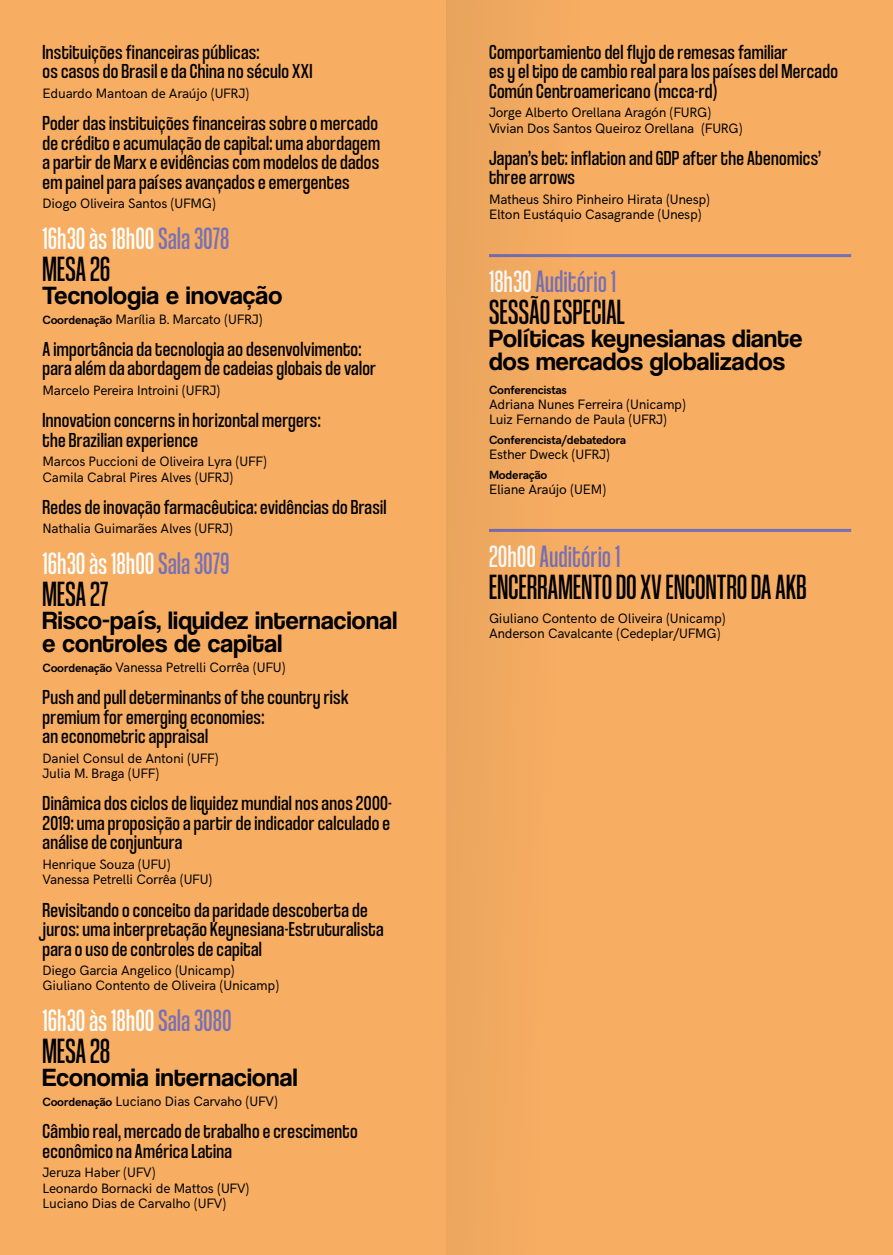
<style>
.page{position:relative;width:893px;height:1255px;background:#fff}
.page>*{position:absolute;margin:0;border:0;box-sizing:border-box;transform-origin:0 0}
.t1{font:36.6px "Coolvetica Compressed Rg";letter-spacing:.01em;color:#000}
.t2{font:32.25px "Coolvetica Compressed Rg";letter-spacing:.02em;color:#fff}
.t3{font:32.25px "Coolvetica Compressed Rg";letter-spacing:.02em;color:#7670b4}
.t4{font:25.95px/23px "Coolvetica Rg";letter-spacing:.01em;color:#000}
.t5{font:21.15px/19.5px "Coolvetica Condensed Rg";letter-spacing:.015em;color:#000}
.t6{font:13.65px/15.3px "HK Grotesk";letter-spacing:-.02em;color:#000}
.t7{font:700 12px "HK Grotesk";letter-spacing:-.02em;color:#000}
.s1{color:#7670b4}
.s2{font-weight:700;font-size:12px}
.s3{color:#fff}
</style>
<div class="page">
<div style="left:446px;top:0;width:447px;height:1254px;background:#f7ae63"></div>
<div style="left:0;top:0;width:446px;height:1254px;background:#f7ae63"></div>
<hr style="left:489px;top:254px;width:362px;height:3px;background:#7670b4">
<hr style="left:489px;top:529px;width:362px;height:3px;background:#7670b4">
<div style="left:446px;top:0;width:232px;height:1254px;background:#f7ae63"></div>
<p class="t5" style="left:43px;top:41px;width:271px">Instituições financeiras públicas:<br>os casos do Brasil e da China no século XXI</p>
<p class="t6" style="left:43px;top:84px;width:208px">Eduardo Mantoan de Araújo (UFRJ)</p>
<p class="t5" style="left:43px;top:113px;width:339px;text-align:justify">Poder das instituições financeiras sobre o mercado de crédito e acumulação de capital: uma abordagem a partir de Marx e evidências com modelos de dados em painel para países avançados e emergentes</p>
<p class="t6" style="left:43px;top:195px;width:175px">Diogo Oliveira Santos (UFMG)</p>
<h2 class="t2" style="left:43px;top:220px;width:188px">16h30 às 18h00 <span class="s1">Sala 3078</span></h2>
<h1 class="t1" style="left:43px;top:248px;width:69px">MESA 26</h1>
<p class="t4" style="left:43px;top:284px;width:241px">Tecnologia e inovação</p>
<p class="t6" style="left:43px;top:310px;width:222px"><span class="s2">Coordenação</span> Marília B. Marcato (UFRJ)</p>
<p class="t5" style="left:43px;top:338px;width:335px">A importância da tecnologia ao desenvolvimento: para além da abordagem de cadeias globais de valor</p>
<p class="t6" style="left:43px;top:381px;width:179px">Marcelo Pereira Introini (UFRJ)</p>
<p class="t5" style="left:43px;top:410px;width:280px">Innovation concerns in horizontal mergers: the Brazilian experience</p>
<p class="t6" style="left:43px;top:453px;width:226px">Marcos Puccioni de Oliveira Lyra (UFF)<br>Camila Cabral Pires Alves (UFRJ)</p>
<p class="t5" style="left:43px;top:496px;width:346px">Redes de inovação farmacêutica: evidências do Brasil</p>
<p class="t6" style="left:43px;top:520px;width:192px">Nathalia Guimarães Alves (UFRJ)</p>
<h2 class="t2" style="left:43px;top:545px;width:188px">16h30 às 18h00 <span class="s1">Sala 3079</span></h2>
<h1 class="t1" style="left:43px;top:573px;width:67px">MESA 27</h1>
<p class="t4" style="left:43px;top:609px;width:356px">Risco-país, liquidez internacional e controles de capital</p>
<p class="t6" style="left:43px;top:658px;width:245px"><span class="s2">Coordenação</span> Vanessa Petrelli Corrêa (UFU)</p>
<p class="t5" style="left:43px;top:686px;width:308px">Push and pull determinants of the country risk premium for emerging economies:<br>an econometric appraisal</p>
<p class="t6" style="left:43px;top:749px;width:178px">Daniel Consul de Antoni (UFF)<br>Julia M. Braga (UFF)</p>
<p class="t5" style="left:43px;top:793px;width:351px;text-align:justify">Dinâmica dos ciclos de liquidez mundial nos anos 2000- 2019: uma proposição a partir de indicador calculado e análise de conjuntura</p>
<p class="t6" style="left:43px;top:855px;width:171px">Henrique Souza (UFU)<br>Vanessa Petrelli Corrêa (UFU)</p>
<p class="t5" style="left:43px;top:899px;width:342px">Revisitando o conceito da paridade descoberta de juros: uma interpretação Keynesiana-Estruturalista para o uso de controles de capital</p>
<p class="t6" style="left:43px;top:961px;width:238px">Diego Garcia Angelico (Unicamp)<br>Giuliano Contento de Oliveira (Unicamp)</p>
<h2 class="t2" style="left:43px;top:1001px;width:190px">16h30 às 18h00 <span class="s1">Sala 3080</span></h2>
<h1 class="t1" style="left:43px;top:1030px;width:69px">MESA 28</h1>
<p class="t4" style="left:43px;top:1065px;width:256px">Economia internacional</p>
<p class="t6" style="left:43px;top:1092px;width:237px"><span class="s2">Coordenação</span> Luciano Dias Carvaho (UFV)</p>
<p class="t5" style="left:43px;top:1120px;width:317px">Câmbio real, mercado de trabalho e crescimento econômico na América Latina</p>
<p class="t6" style="left:43px;top:1163px;width:208px">Jeruza Haber (UFV)<br>Leonardo Bornacki de Mattos (UFV)<br>Luciano Dias de Carvalho (UFV)</p>
<p class="t5" style="left:489px;top:41px;width:350px">Comportamiento del flujo de remesas familiar<br>es y el tipo de cambio real para los países del Mercado<br>Común Centroamericano (mcca-rd)</p>
<p class="t6" style="left:489px;top:104px;width:255px">Jorge Alberto Orellana Aragón (FURG)<br>Vivian Dos Santos Queiroz Orellana (FURG)</p>
<p class="t5" style="left:489px;top:147px;width:333px">Japan’s bet: inflation and GDP after the Abenomics’ three arrows</p>
<p class="t6" style="left:489px;top:190px;width:223px">Matheus Shiro Pinheiro Hirata (Unesp)<br>Elton Eustáquio Casagrande (Unesp)</p>
<h2 class="t3" style="left:489px;top:263px;width:128px"><span class="s3">18h30</span> Auditório 1</h2>
<h1 class="t1" style="left:489px;top:291px;width:138px">SESSÃO ESPECIAL</h1>
<p class="t4" style="left:489px;top:326px;width:315px">Políticas keynesianas diante dos mercados globalizados</p>
<p class="t7" style="left:489px;top:380px;width:79px">Conferencistas</p>
<p class="t6" style="left:489px;top:395px;width:199px">Adriana Nunes Ferreira (Unicamp)<br>Luiz Fernando de Paula (UFRJ)</p>
<p class="t7" style="left:489px;top:431px;width:139px">Conferencista/debatedora</p>
<p class="t6" style="left:489px;top:446px;width:123px">Esther Dweck (UFRJ)</p>
<p class="t7" style="left:489px;top:465px;width:60px">Moderação</p>
<p class="t6" style="left:489px;top:480px;width:119px">Eliane Araújo (UEM)</p>
<h2 class="t3" style="left:489px;top:537px;width:133px"><span class="s3">20h00</span> Auditório 1</h2>
<h1 class="t1" style="left:489px;top:565px;width:319px">ENCERRAMENTO DO XV ENCONTRO DA AKB</h1>
<p class="t6" style="left:489px;top:609px;width:238px">Giuliano Contento de Oliveira (Unicamp)<br>Anderson Cavalcante (Cedeplar/UFMG)</p>
</div>
